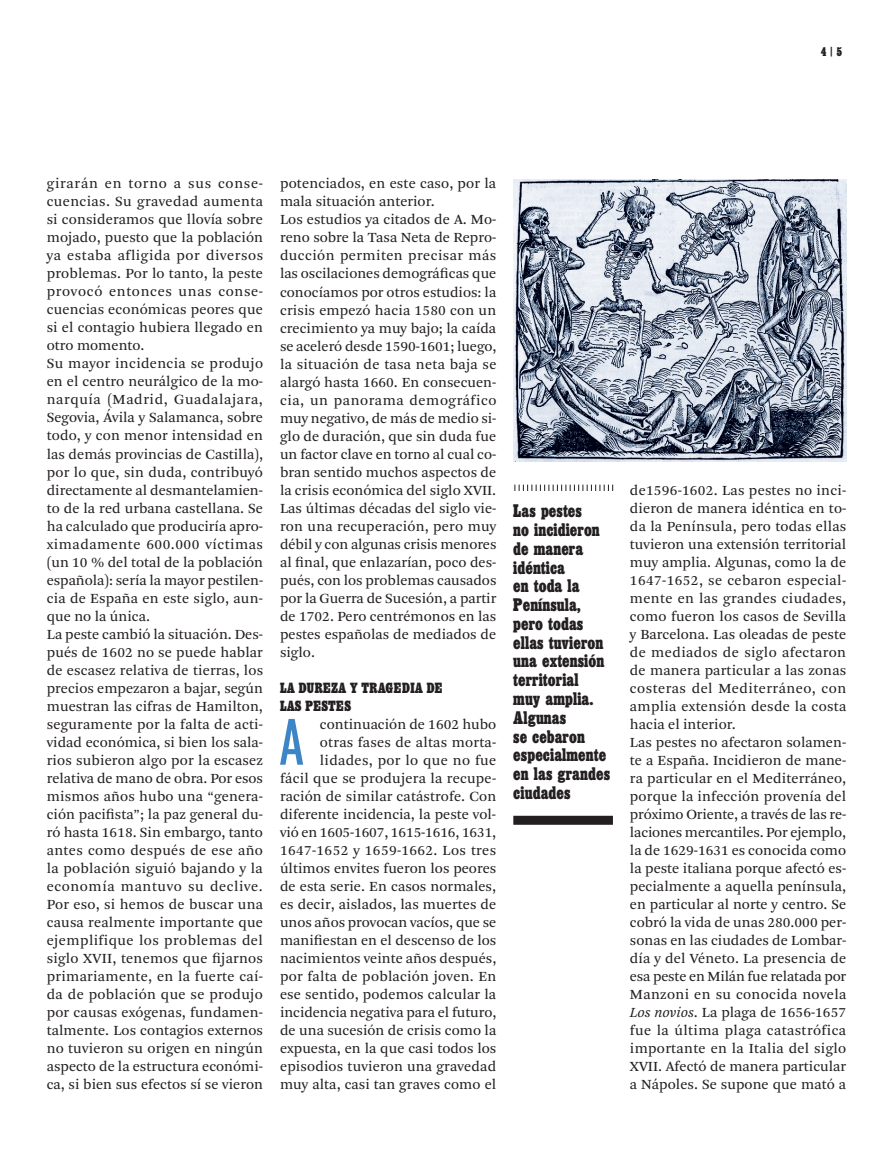
<style>
.page{position:relative;width:893px;height:1149px;background:#fff}
.page>*{position:absolute;margin:0;border:0;box-sizing:border-box;transform-origin:0 0}
.t1{font:68.7px "Knockout HTF28 Junior Featherwt";color:#3c85c6}
.t2{font:700 condensed 18px/18.8px "Egyptienne BQ";letter-spacing:.005em;color:#231f20}
.t3{font:14.7px/18px "Arnhem Pro Blond";letter-spacing:.005em;color:#231f20}
.t4{font:700 condensed 14.7px/18px "Egyptienne BQ";letter-spacing:.015em;color:#231f20}
.t5{font:700 condensed 12.75px "Egyptienne BQ";color:#231f20}
.s1{font-family:"Akzidenz Grotesk BQ";font-weight:500;font-stretch:normal;font-size:10.5px}
.s2{font-style:italic}
</style>
<div class="page">
<div style="left:513px;top:815px;width:100px;height:9px;background:#231f20"></div>
<svg style="left:515px;top:484px;width:98px;height:7px"></svg>
<img style="left:513px;top:180px;width:333px;height:281px">
<p class="t5" style="left:821px;top:47px;width:23px">4 <span class="s1">|</span> 5</p>
<p class="t3" style="left:47px;top:176px;width:218px">girarán en torno a sus conse&shy;cuencias. Su gravedad aumenta si consideramos que llovía sobre mojado, puesto que la población ya estaba afligida por diversos problemas. Por lo tanto, la peste provocó entonces unas conse&shy;cuencias económicas peores que si el contagio hubiera llegado en otro momento.<br>Su mayor incidencia se produjo en el centro neurálgico de la mo&shy;narquía (Madrid, Guadalajara,<br>Segovia, Ávila y Salamanca, sobre todo, y con menor intensidad en las demás provincias de Castilla), por lo que, sin duda, contribuyó directamente al desmantelamien&shy;to de la red urbana castellana. Se ha calculado que produciría apro&shy;ximadamente 600.000 víctimas (un 10 % del total de la población española): sería la mayor pestilen&shy;cia de España en este siglo, aun&shy;que no la única.<br>La peste cambió la situación. Des&shy;pués de 1602 no se puede hablar de escasez relativa de tierras, los precios empezaron a bajar, según muestran las cifras de Hamilton, seguramente por la falta de acti&shy;vidad económica, si bien los sala&shy;rios subieron algo por la escasez relativa de mano de obra. Por esos mismos años hubo una “genera&shy;ción pacifista”; la paz general du&shy;ró hasta 1618. Sin embargo, tanto antes como después de ese año la población siguió bajando y la economía mantuvo su declive.<br>Por eso, si hemos de buscar una causa realmente importante que ejemplifique los problemas del siglo XVII, tenemos que fijarnos primariamente, en la fuerte caí&shy;da de población que se produjo por causas exógenas, fundamen&shy;talmente. Los contagios externos no tuvieron su origen en ningún aspecto de la estructura económi&shy;ca, si bien sus efectos sí se vieron</p>
<p class="t3" style="left:280px;top:176px;width:218px">potenciados, en este caso, por la mala situación anterior.<br>Los estudios ya citados de A. Mo&shy;reno sobre la Tasa Neta de Repro&shy;ducción permiten precisar más las oscilaciones demográficas que conocíamos por otros estudios: la crisis empezó hacia 1580 con un crecimiento ya muy bajo; la caída se aceleró desde 1590-1601; luego, la situación de tasa neta baja se alargó hasta 1660. En consecuen&shy;cia, un panorama demográfico muy negativo, de más de medio si&shy;glo de duración, que sin duda fue un factor clave en torno al cual co&shy;bran sentido muchos aspectos de la crisis económica del siglo XVII.<br>Las últimas décadas del siglo vie&shy;ron una recuperación, pero muy débil y con algunas crisis menores al final, que enlazarían, poco des&shy;pués, con los problemas causados por la Guerra de Sucesión, a partir de 1702. Pero centrémonos en las pestes españolas de mediados de siglo.</p>
<p class="t4" style="left:280px;top:679px;width:164px">LA DUREZA Y TRAGEDIA DE<br>LAS PESTES</p>
<h1 class="t1" style="left:279px;top:719px;width:26px">A</h1>
<p class="t3" style="left:280px;top:716px;width:218px;text-align:right">continuación de 1602 hubo<br>otras fases de altas morta&shy;lidades, por lo que no fue<br>fácil que se produjera la recupe&shy;ración de similar catástrofe. Con diferente incidencia, la peste vol&shy;vió en 1605-1607, 1615-1616, 1631,<br>1647-1652 y 1659-1662. Los tres últimos envites fueron los peores de esta serie. En casos normales, es decir, aislados, las muertes de unos años provocan vacíos, que se manifiestan en el descenso de los nacimientos veinte años después, por falta de población joven. En ese sentido, podemos calcular la incidencia negativa para el futuro, de una sucesión de crisis como la expuesta, en la que casi todos los episodios tuvieron una gravedad muy alta, casi tan graves como el</p>
<p class="t2" style="left:513px;top:502px;width:98px">Las pestes<br>no incidieron de manera idéntica<br>en toda la<br>Península, pero todas ellas tuvieron una extensión territorial muy amplia.<br>Algunas<br>se cebaron especialmente en las grandes ciudades</p>
<p class="t3" style="left:630px;top:482px;width:218px">de1596-1602. Las pestes no inci&shy;dieron de manera idéntica en to&shy;da la Península, pero todas ellas tuvieron una extensión territorial muy amplia. Algunas, como la de<br>1647-1652, se cebaron especial&shy;mente en las grandes ciudades, como fueron los casos de Sevilla y Barcelona. Las oleadas de peste de mediados de siglo afectaron de manera particular a las zonas costeras del Mediterráneo, con amplia extensión desde la costa hacia el interior.<br>Las pestes no afectaron solamen&shy;te a España. Incidieron de mane&shy;ra particular en el Mediterráneo, porque la infección provenía del próximo Oriente, a través de las re&shy;laciones mercantiles. Por ejemplo, la de 1629-1631 es conocida como la peste italiana porque afectó es&shy;pecialmente a aquella península, en particular al norte y centro. Se cobró la vida de unas 280.000 per&shy;sonas en las ciudades de Lombar&shy;día y del Véneto. La presencia de esa peste en Milán fue relatada por<br>Manzoni en su conocida novela<br><span class="s2">Los novios</span>. La plaga de 1656-1657 fue la última plaga catastrófica importante en la Italia del siglo<br>XVII. Afectó de manera particular a Nápoles. Se supone que mató a</p>
</div>
